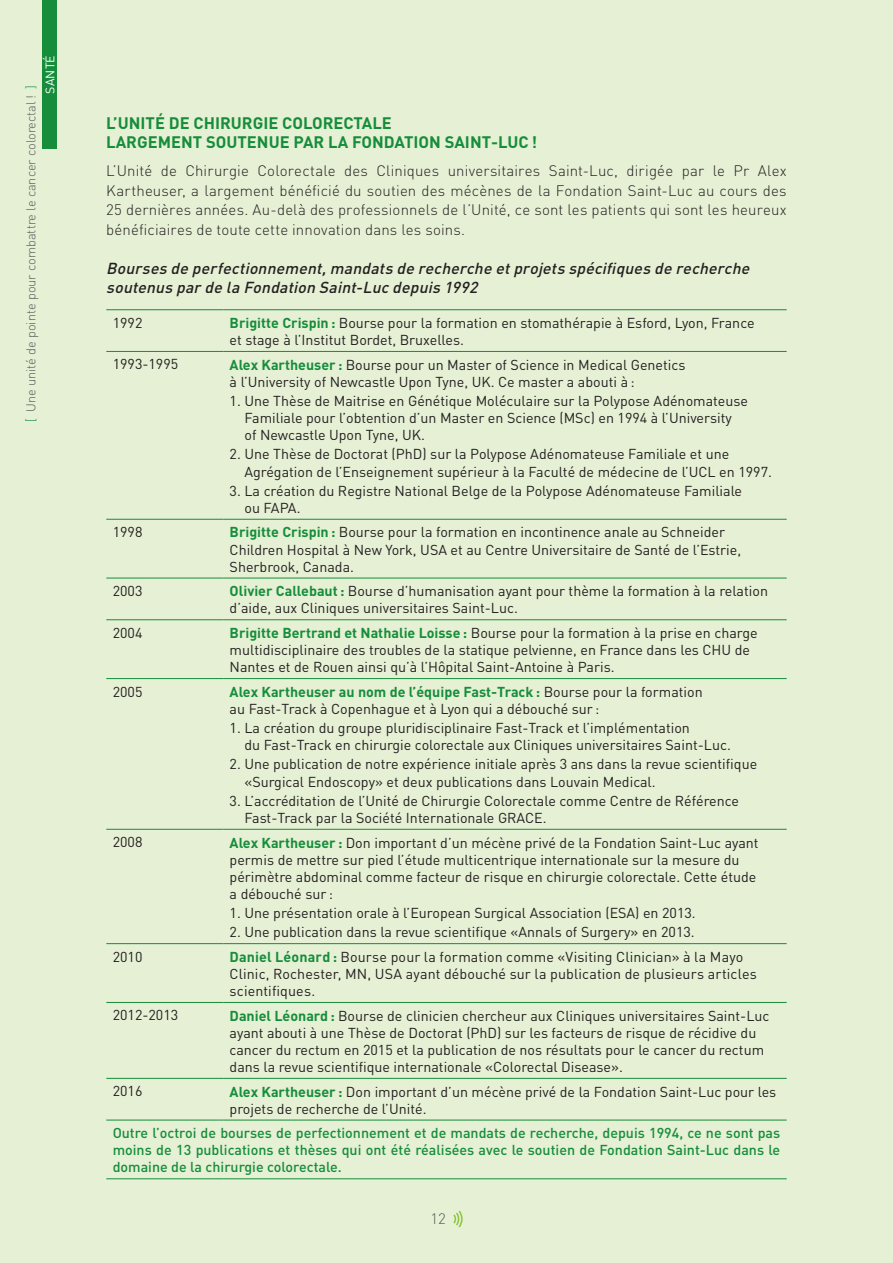
<style>
.page{position:relative;width:893px;height:1263px;background:#e5f0d4}
.page>*{position:absolute;margin:0;border:0;box-sizing:border-box;transform-origin:0 0}
.t1{font:700 16.5px/19.8px "DIN";color:#168d3b}
.t2{font:italic 500 15.75px/19.5px "DIN";color:#231f20}
.t3{font:300 15px/19.5px "DIN";letter-spacing:.01em;color:#231f20;text-align:justify}
.t4{font:300 15px "DIN";color:#57585a}
.t5{font:14.25px/17.1px "DIN";color:#231f20}
.t6{font:500 14.25px/17.1px "DIN";color:#168d3b;text-align:justify}
.t7{font:300 12.75px "DIN";color:#57585a}
.t8{font:12.3px "DIN";letter-spacing:.01em;color:#fff}
.s1{color:#168d3b}
.s2{font-weight:700;color:#168d3b}
</style>
<div class="page">
<svg style="left:453px;top:1211px;width:10px;height:16px"></svg>
<div style="left:43px;top:0;width:14px;height:149px;background:#168d3b"></div>
<hr style="left:106px;top:309px;width:117px;height:1px;background:#168d3b">
<hr style="left:223px;top:309px;width:564px;height:1px;background:#168d3b">
<hr style="left:106px;top:351px;width:117px;height:1px;background:#168d3b">
<hr style="left:223px;top:351px;width:564px;height:1px;background:#168d3b">
<hr style="left:106px;top:519px;width:117px;height:1px;background:#168d3b">
<hr style="left:223px;top:519px;width:564px;height:1px;background:#168d3b">
<hr style="left:106px;top:578px;width:117px;height:1px;background:#168d3b">
<hr style="left:223px;top:578px;width:564px;height:1px;background:#168d3b">
<hr style="left:106px;top:619px;width:117px;height:1px;background:#168d3b">
<hr style="left:223px;top:619px;width:564px;height:1px;background:#168d3b">
<hr style="left:106px;top:678px;width:117px;height:1px;background:#168d3b">
<hr style="left:223px;top:678px;width:564px;height:1px;background:#168d3b">
<hr style="left:106px;top:829px;width:117px;height:1px;background:#168d3b">
<hr style="left:223px;top:829px;width:564px;height:1px;background:#168d3b">
<hr style="left:106px;top:943px;width:117px;height:1px;background:#168d3b">
<hr style="left:223px;top:943px;width:564px;height:1px;background:#168d3b">
<hr style="left:106px;top:1002px;width:117px;height:1px;background:#168d3b">
<hr style="left:223px;top:1002px;width:564px;height:1px;background:#168d3b">
<hr style="left:106px;top:1078px;width:117px;height:1px;background:#168d3b">
<hr style="left:223px;top:1078px;width:564px;height:1px;background:#168d3b">
<hr style="left:106px;top:1120px;width:117px;height:1px;background:#168d3b">
<hr style="left:223px;top:1120px;width:564px;height:1px;background:#168d3b">
<hr style="left:106px;top:1178px;width:117px;height:1px;background:#168d3b">
<hr style="left:223px;top:1178px;width:564px;height:1px;background:#168d3b">
<p class="t8" style="left:42px;top:94px;width:40px;rotate:-90deg">SANTÉ</p>
<p class="t7" style="left:23px;top:422px;width:339px;rotate:-90deg"><span class="s1">[</span> Une unité de pointe pour combattre le cancer colorectal ! <span class="s1">]</span></p>
<p class="t1" style="left:106px;top:112px;width:432px">L’UNITÉ DE CHIRURGIE COLORECTALE<br>LARGEMENT SOUTENUE PAR LA FONDATION SAINT-LUC !</p>
<p class="t3" style="left:106px;top:161px;width:682px">L’Unité de Chirurgie Colorectale des Cliniques universitaires Saint-Luc, dirigée par le Pr Alex Kartheuser, a largement bénéficié du soutien des mécènes de la Fondation Saint-Luc au cours des 25 dernières années. Au-delà des professionnels de l’Unité, ce sont les patients qui sont les heureux bénéficiaires de toute cette innovation dans les soins.</p>
<p class="t2" style="left:106px;top:258px;width:648px">Bourses de perfectionnement,mandats de recherche etprojets spécifiques de recherche soutenus parde la Fondation Saint-Luc depuis 1992</p>
<p class="t5" style="left:113px;top:314px;width:31px">1992</p>
<p class="t5" style="left:230px;top:314px;width:526px"><span class="s2">Brigitte Crispin :</span> Bourse pour la formation en stomathérapie à Esford, Lyon, France et stage à l’Institut Bordet, Bruxelles.</p>
<p class="t5" style="left:113px;top:355px;width:67px">1993-1995</p>
<p class="t5" style="left:230px;top:356px;width:457px"><span class="s2">Alex Kartheuser :</span> Bourse pour un Master of Science in Medical Genetics à l’University of Newcastle Upon Tyne, UK. Ce master a abouti à :</p>
<p class="t5" style="left:244px;top:392px;width:505px;text-indent:-15px">1. Une Thèse de Maitrise en Génétique Moléculaire sur la Polypose Adénomateuse<br>Familiale pour l’obtention d’un Master en Science (MSc) en 1994 à l’University<br>of Newcastle Upon Tyne, UK.</p>
<p class="t5" style="left:244px;top:445px;width:529px;text-indent:-15px">2. Une Thèse de Doctorat (PhD) sur la Polypose Adénomateuse Familiale et une<br>Agrégation de l’Enseignement supérieur à la Faculté de médecine de l’UCL en 1997.</p>
<p class="t5" style="left:244px;top:482px;width:499px;text-indent:-15px">3. La création du Registre National Belge de la Polypose Adénomateuse Familiale ou FAPA.</p>
<p class="t5" style="left:113px;top:523px;width:31px">1998</p>
<p class="t5" style="left:230px;top:523px;width:513px"><span class="s2">Brigitte Crispin :</span> Bourse pour la formation en incontinence anale au Schneider<br>Children Hospital à New York, USA et au Centre Universitaire de Santé de l’Estrie,<br>Sherbrook, Canada.</p>
<p class="t5" style="left:113px;top:582px;width:31px">2003</p>
<p class="t5" style="left:230px;top:582px;width:540px"><span class="s2">Olivier Callebaut :</span> Bourse d’humanisation ayant pour thème la formation à la relation d’aide, aux Cliniques universitaires Saint-Luc.</p>
<p class="t5" style="left:113px;top:624px;width:31px">2004</p>
<p class="t5" style="left:230px;top:624px;width:529px"><span class="s2">Brigitte Bertrand et Nathalie Loisse :</span> Bourse pour la formation à la prise en charge multidisciplinaire des troubles de la statique pelvienne, en France dans les CHU de<br>Nantes et de Rouen ainsi qu’à l’Hôpital Saint-Antoine à Paris.</p>
<p class="t5" style="left:113px;top:683px;width:31px">2005</p>
<p class="t5" style="left:230px;top:683px;width:475px"><span class="s2">Alex Kartheuser au nom de l’équipe Fast-Track :</span> Bourse pour la formation au Fast-Track à Copenhague et à Lyon qui a débouché sur :</p>
<p class="t5" style="left:244px;top:719px;width:488px;text-indent:-15px">1. La création du groupe pluridisciplinaire Fast-Track et l’implémentation<br>du Fast-Track en chirurgie colorectale aux Cliniques universitaires Saint-Luc.</p>
<p class="t5" style="left:244px;top:755px;width:514px;text-indent:-15px">2. Une publication de notre expérience initiale après 3 ans dans la revue scientifique «Surgical Endoscopy» et deux publications dans Louvain Medical.</p>
<p class="t5" style="left:244px;top:792px;width:496px;text-indent:-15px">3. L’accréditation de l’Unité de Chirurgie Colorectale comme Centre de Référence<br>Fast-Track par la Société Internationale GRACE.</p>
<p class="t5" style="left:113px;top:833px;width:31px">2008</p>
<p class="t5" style="left:230px;top:833px;width:530px"><span class="s2">Alex Kartheuser :</span> Don important d’un mécène privé de la Fondation Saint-Luc ayant permis de mettre sur pied l’étude multicentrique internationale sur la mesure du périmètre abdominal comme facteur de risque en chirurgie colorectale. Cette étude a débouché sur :</p>
<p class="t5" style="left:230px;top:904px;width:468px">1. Une présentation orale à l’European Surgical Association (ESA) en 2013.</p>
<p class="t5" style="left:230px;top:923px;width:467px">2. Une publication dans la revue scientifique «Annals of Surgery» en 2013.</p>
<p class="t5" style="left:113px;top:948px;width:31px">2010</p>
<p class="t5" style="left:230px;top:948px;width:529px"><span class="s2">Daniel Léonard :</span> Bourse pour la formation comme «Visiting Clinician» à la Mayo<br>Clinic, Rochester, MN, USA ayant débouché sur la publication de plusieurs articles scientifiques.</p>
<p class="t5" style="left:113px;top:1006px;width:67px">2012-2013</p>
<p class="t5" style="left:230px;top:1007px;width:541px"><span class="s2">Daniel Léonard :</span> Bourse de clinicien chercheur aux Cliniques universitaires Saint-Luc ayant abouti à une Thèse de Doctorat (PhD) sur les facteurs de risque de récidive du cancer du rectum en 2015 et la publication de nos résultats pour le cancer du rectum dans la revue scientifique internationale «Colorectal Disease».</p>
<p class="t5" style="left:113px;top:1082px;width:31px">2016</p>
<p class="t5" style="left:230px;top:1083px;width:548px"><span class="s2">Alex Kartheuser :</span> Don important d’un mécène privé de la Fondation Saint-Luc pour les projets de recherche de l’Unité.</p>
<p class="t6" style="left:113px;top:1124px;width:669px">Outre l’octroi de bourses de perfectionnement et de mandats de recherche, depuis 1994, ce ne sont pas moins de 13 publications et thèses qui ont été réalisées avec le soutien de Fondation Saint-Luc dans le domaine de la chirurgie colorectale.</p>
<p class="t4" style="left:430px;top:1210px;width:17px">12</p>
</div>
